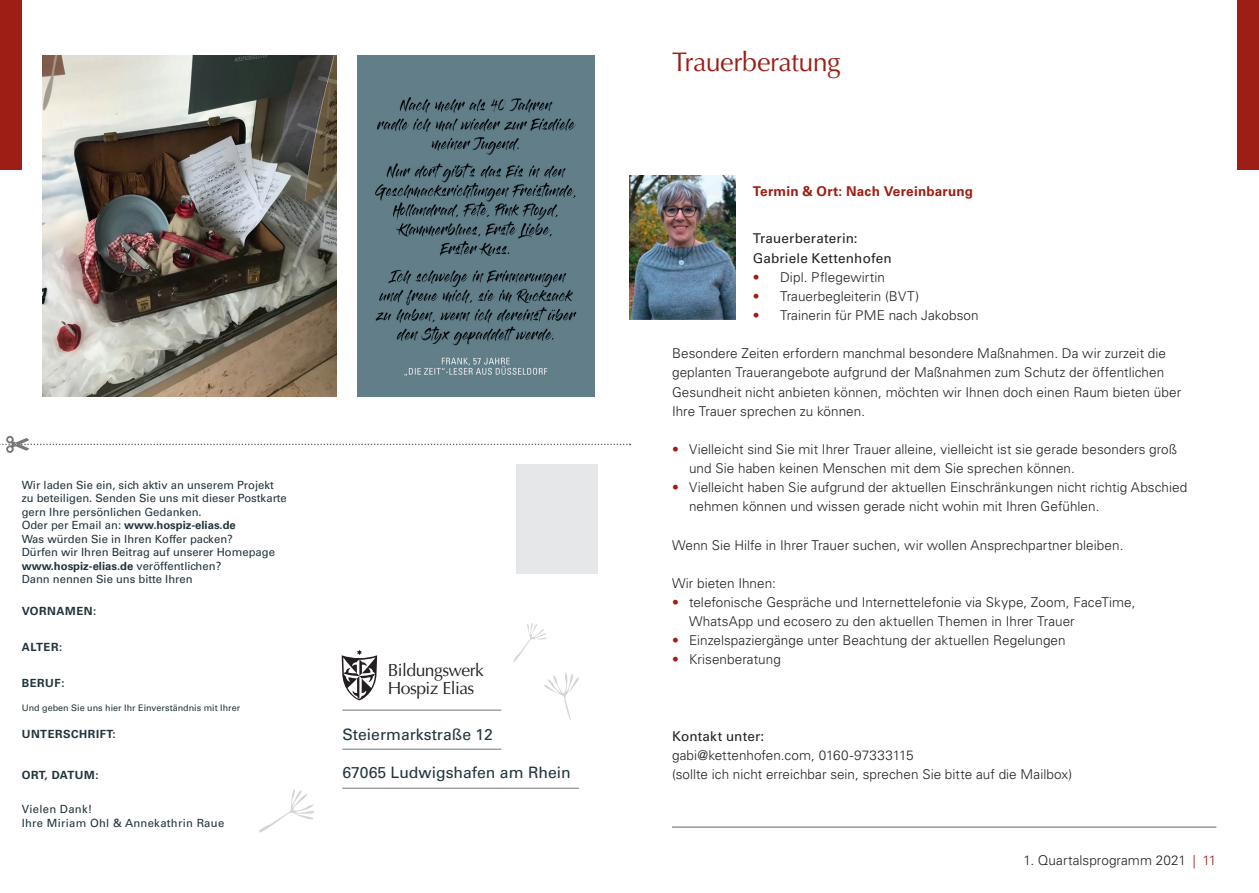
<style>
.page{position:relative;width:1259px;height:893px;background:#fff}
.page>*{position:absolute;margin:0;border:0;box-sizing:border-box;transform-origin:0 0}
.t1{font:27px "Optima LT Std";letter-spacing:-.02em;color:#9e1d14}
.t2{font:17.55px "Optima LT Std";letter-spacing:-.03em;color:#231f20}
.t3{font:15.75px "Univers LT Std";color:#21343c}
.t4{font:300 13.5px/19.2px "Univers LT Std";letter-spacing:.005em;color:#231f20}
.t5{font:13.5px/19.2px "Univers LT Std";letter-spacing:.01em;color:#231f20}
.t6{font:700 13.5px "Univers LT Std";letter-spacing:.015em;color:#9e1d14}
.t7{font:11.25px/13.5px "Univers LT Std";color:#21343c}
.t8{font:700 11.25px "Univers LT Std";letter-spacing:.05em;color:#21343c}
.t9{font:11.25px/13.5px "Univers LT Std";letter-spacing:.025em;color:#21343c}
.t10{font:9px "Univers LT Std";color:#21343c}
.s1{font-weight:700}
.s2{color:#9e1d14}
</style>
<div class="page">
<div style="left:1237px;top:0;width:22px;height:169px;background:#9e1d14"></div>
<div style="left:0;top:0;width:21px;height:169px;background:#9e1d14"></div>
<hr style="left:672px;top:827px;width:544px;height:1px;background:#636366">
<img style="left:629px;top:175px;width:107px;height:145px">
<div style="left:516px;top:465px;width:81px;height:109px;background:#e6e7e9"></div>
<hr style="left:342px;top:710px;width:159px;height:1px;background:#70747b">
<hr style="left:342px;top:749px;width:159px;height:1px;background:#70747b">
<hr style="left:342px;top:788px;width:237px;height:1px;background:#70747b">
<svg style="left:259px;top:789px;width:56px;height:44px"></svg>
<svg style="left:544px;top:672px;width:35px;height:48px"></svg>
<svg style="left:513px;top:623px;width:33px;height:39px"></svg>
<svg style="left:342px;top:650px;width:35px;height:50px"></svg>
<img style="left:357px;top:55px;width:237px;height:341px">
<img style="left:43px;top:55px;width:293px;height:341px">
<svg style="left:0;top:436px;width:630px;height:17px"></svg>
<p class="t7" style="left:22px;top:478px;width:267px">Wir laden Sie ein, sich aktiv an unserem Projekt zu beteiligen. Senden Sie uns mit dieser Postkarte gern Ihre persönlichen Gedanken.<br>Oder per Email an: <span class="s1">www.hospiz-elias.de<br></span>Was würden Sie in Ihren Koffer packen?<br>Dürfen wir Ihren Beitrag auf unserer Homepage <span class="s1">www.hospiz-elias.de</span> veröffentlichen?<br>Dann nennen Sie uns bitte Ihren</p>
<p class="t8" style="left:22px;top:604px;width:76px">VORNAMEN:</p>
<p class="t8" style="left:22px;top:640px;width:42px">ALTER:</p>
<p class="t8" style="left:22px;top:676px;width:44px">BERUF:</p>
<p class="t10" style="left:22px;top:702px;width:220px">Und geben Sie uns hier Ihr Einverständnis mit Ihrer</p>
<p class="t8" style="left:22px;top:727px;width:95px">UNTERSCHRIFT:</p>
<p class="t8" style="left:22px;top:768px;width:78px">ORT, DATUM:</p>
<p class="t9" style="left:22px;top:802px;width:204px">Vielen Dank!<br>Ihre Miriam Ohl &amp; Annekathrin Raue</p>
<p class="t2" style="left:388px;top:660px;width:98px">Bildungswerk</p>
<p class="t2" style="left:388px;top:678px;width:88px">Hospiz Elias</p>
<p class="t3" style="left:342px;top:725px;width:152px">Steiermarkstraße 12</p>
<p class="t3" style="left:342px;top:763px;width:230px">67065 Ludwigshafen am Rhein</p>
<h1 class="t1" style="left:672px;top:46px;width:170px">Trauerberatung</h1>
<p class="t6" style="left:753px;top:183px;width:222px">Termin &amp; Ort: Nach Vereinbarung</p>
<p class="t5" style="left:753px;top:229px;width:140px">Trauerberaterin:<br>Gabriele Kettenhofen</p>
<p class="t4" style="left:753px;top:267px;width:133px"><span class="s2">•</span> Dipl. Pflegewirtin</p>
<p class="t4" style="left:753px;top:286px;width:168px"><span class="s2">•</span> Trauerbegleiterin (BVT)</p>
<p class="t4" style="left:753px;top:306px;width:227px"><span class="s2">•</span> Trainerin für PME nach Jakobson</p>
<p class="t4" style="left:672px;top:344px;width:511px">Besondere Zeiten erfordern manchmal besondere Maßnahmen. Da wir zurzeit die geplanten Trauerangebote aufgrund der Maßnahmen zum Schutz der öffentlichen Gesundheit nicht anbieten können, möchten wir Ihnen doch einen Raum bieten über Ihre Trauer sprechen zu können.</p>
<p class="t4" style="left:689px;top:440px;width:489px;text-indent:-17px"><span class="s2">•</span> Vielleicht sind Sie mit Ihrer Trauer alleine, vielleicht ist sie gerade besonders groß und Sie haben keinen Menschen mit dem Sie sprechen können.</p>
<p class="t4" style="left:689px;top:478px;width:500px;text-indent:-17px"><span class="s2">•</span> Vielleicht haben Sie aufgrund der aktuellen Einschränkungen nicht richtig Abschied nehmen können und wissen gerade nicht wohin mit Ihren Gefühlen.</p>
<p class="t4" style="left:672px;top:535px;width:453px">Wenn Sie Hilfe in Ihrer Trauer suchen, wir wollen Ansprechpartner bleiben.</p>
<p class="t4" style="left:672px;top:573px;width:105px">Wir bieten Ihnen:</p>
<p class="t4" style="left:689px;top:593px;width:448px;text-indent:-17px"><span class="s2">•</span> telefonische Gespräche und Internettelefonie via Skype, Zoom, FaceTime,<br>WhatsApp und ecosero zu den aktuellen Themen in Ihrer Trauer</p>
<p class="t4" style="left:672px;top:631px;width:395px"><span class="s2">•</span> Einzelspaziergänge unter Beachtung der aktuellen Regelungen</p>
<p class="t4" style="left:672px;top:650px;width:110px"><span class="s2">•</span> Krisenberatung</p>
<p class="t5" style="left:672px;top:727px;width:94px">Kontakt unter:</p>
<p class="t4" style="left:672px;top:746px;width:402px">gabi@kettenhofen.com, 0160-97333115<br>(sollte ich nicht erreichbar sein, sprechen Sie bitte auf die Mailbox)</p>
<p class="t4" style="left:1023px;top:851px;width:194px">1. Quartalsprogramm 2021 <span class="s2">| 11</span></p>
</div>
